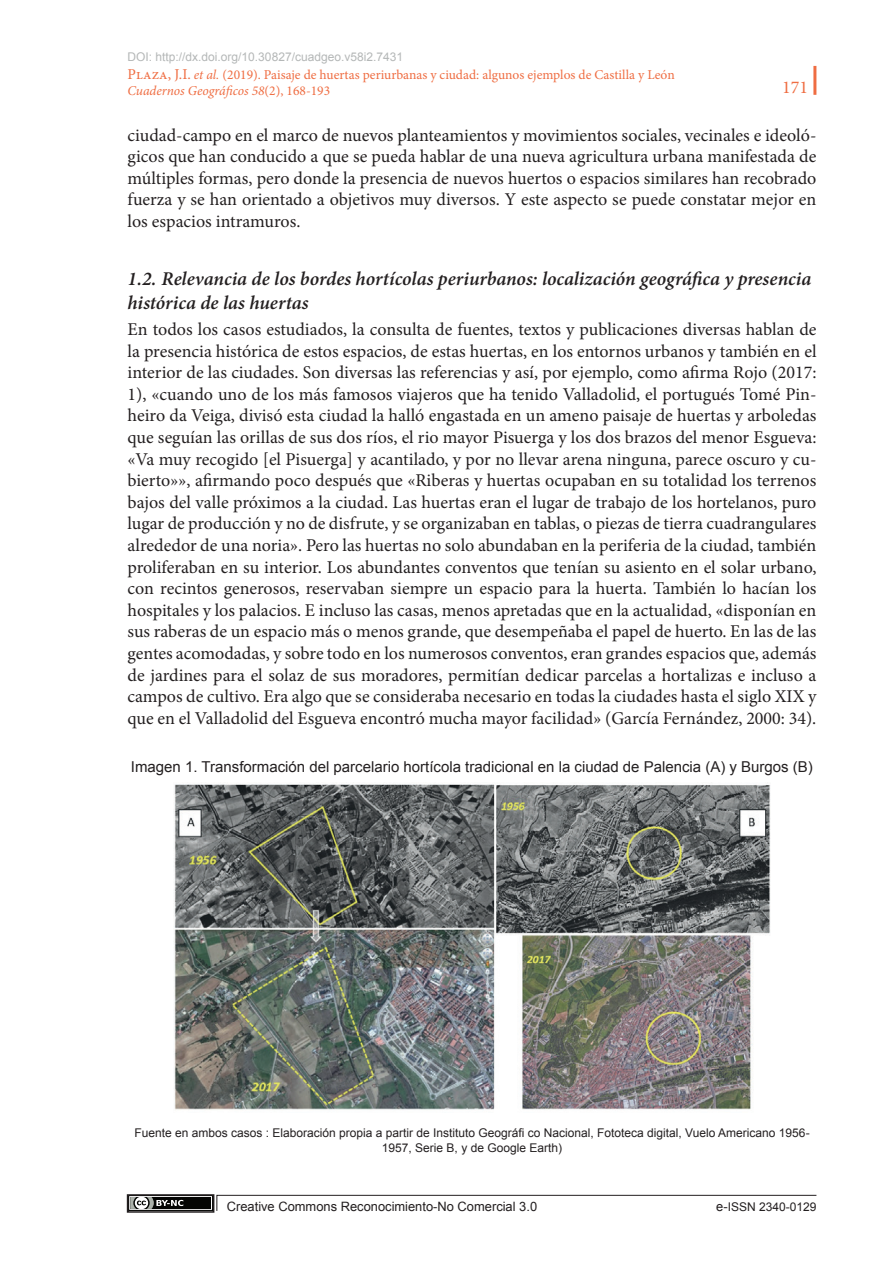
<style>
.page{position:relative;width:893px;height:1263px;background:#fff}
.page>*{position:absolute;margin:0;border:0;box-sizing:border-box;transform-origin:0 0}
.t1{font:italic 600 19.5px/23.4px "Minion Pro";color:#231f20}
.t2{font:18px/21.6px "Minion Pro";color:#231f20;text-align:justify}
.t3{font:18px "Minion Pro";color:#ef6d42}
.t4{font:15px "Arial";color:#231f20}
.t5{font:13.5px/16.2px "Minion Pro";color:#ef6d42}
.t6{font:12.9px "Arial";color:#231f20}
.t7{font:12px/14.4px "Arial";color:#231f20;text-align:center}
.t8{font:12px "Arial";color:#b4b7b7}
.s1{font-size:15px}
.s2{font-style:italic}
.s3{font-size:12.9px}
</style>
<div class="page">
<hr style="left:813px;top:66px;width:3px;height:29px;background:#ef6d42">
<div style="left:130px;top:1197px;width:81px;height:12px;background:#040503"></div>
<svg style="left:130px;top:1197px;width:53px;height:12px"></svg>
<div style="left:127px;top:1194px;width:87px;height:19px;border:2px solid #231f20"></div>
<svg style="left:216px;top:1194px;width:601px;height:17px"></svg>
<img style="left:174px;top:782px;width:597px;height:328px">
<p class="t8" style="left:128px;top:49px;width:277px">DOI: http://dx.doi.org/10.30827/cuadgeo.v58i2.7431</p>
<p class="t5" style="left:128px;top:66px;width:549px"><span class="s1">Plaza, J.I.</span> <span class="s2">et al.</span> (2019). Paisaje de huertas periurbanas y ciudad: algunos ejemplos de Castilla y León<br><span class="s2">Cuadernos Geográficos 58</span>(2), 168-193</p>
<p class="t2" style="left:128px;top:124px;width:690px">ciudad-campo en el marco de nuevos planteamientos y movimientos sociales, vecinales e ideoló&shy;gicos que han conducido a que se pueda hablar de una nueva agricultura urbana manifestada de múltiples formas, pero donde la presencia de nuevos huertos o espacios similares han recobrado fuerza y se han orientado a objetivos muy diversos. Y este aspecto se puede constatar mejor en los espacios intramuros.</p>
<p class="t3" style="left:782px;top:75px;width:27px">171</p>
<p class="t1" style="left:128px;top:267px;width:685px">1.2. Relevancia de los bordes hortícolas periurbanos: localización geográfica y presencia histórica de las huertas</p>
<p class="t2" style="left:128px;top:318px;width:690px">En todos los casos estudiados, la consulta de fuentes, textos y publicaciones diversas hablan de la presencia histórica de estos espacios, de estas huertas, en los entornos urbanos y también en el interior de las ciudades. Son diversas las referencias y así, por ejemplo, como afirma Rojo (2017:<br>1), «cuando uno de los más famosos viajeros que ha tenido Valladolid, el portugués Tomé Pin&shy;heiro da Veiga, divisó esta ciudad la halló engastada en un ameno paisaje de huertas y arboledas que seguían las orillas de sus dos ríos, el rio mayor Pisuerga y los dos brazos del menor Esgueva: «Va muy recogido [el Pisuerga] y acantilado, y por no llevar arena ninguna, parece oscuro y cu&shy;bierto»», afirmando poco después que «Riberas y huertas ocupaban en su totalidad los terrenos bajos del valle próximos a la ciudad. Las huertas eran el lugar de trabajo de los hortelanos, puro lugar de producción y no de disfrute, y se organizaban en tablas, o piezas de tierra cuadrangulares alrededor de una noria». Pero las huertas no solo abundaban en la periferia de la ciudad, también proliferaban en su interior. Los abundantes conventos que tenían su asiento en el solar urbano, con recintos generosos, reservaban siempre un espacio para la huerta. También lo hacían los hospitales y los palacios. E incluso las casas, menos apretadas que en la actualidad, «disponían en sus raberas de un espacio más o menos grande, que desempeñaba el papel de huerto. En las de las gentes acomodadas, y sobre todo en los numerosos conventos, eran grandes espacios que, además de jardines para el solaz de sus moradores, permitían dedicar parcelas a hortalizas e incluso a campos de cultivo. Era algo que se consideraba necesario en todas la ciudades hasta el siglo XIX y que en el Valladolid del Esgueva encontró mucha mayor facilidad» (García Fernández, 2000: 34).</p>
<p class="t4" style="left:131px;top:756px;width:683px">Imagen 1. Transformación del parcelario hortícola tradicional en la ciudad de Palencia (A) y Burgos (B)</p>
<p class="t7" style="left:134px;top:1126px;width:677px">Fuente en ambos casos : Elaboración propia a partir de Instituto Geográfi co Nacional, Fototeca digital, Vuelo Americano 1956-<br>1957, Serie B, y de Google Earth)</p>
<p class="t6" style="left:227px;top:1198px;width:312px">Creative Commons Reconocimiento-No Comercial 3.0</p>
<p class="t7" style="left:716px;top:1200px;width:102px"><span class="s3">e-</span>ISSN 2340-0129</p>
</div>
